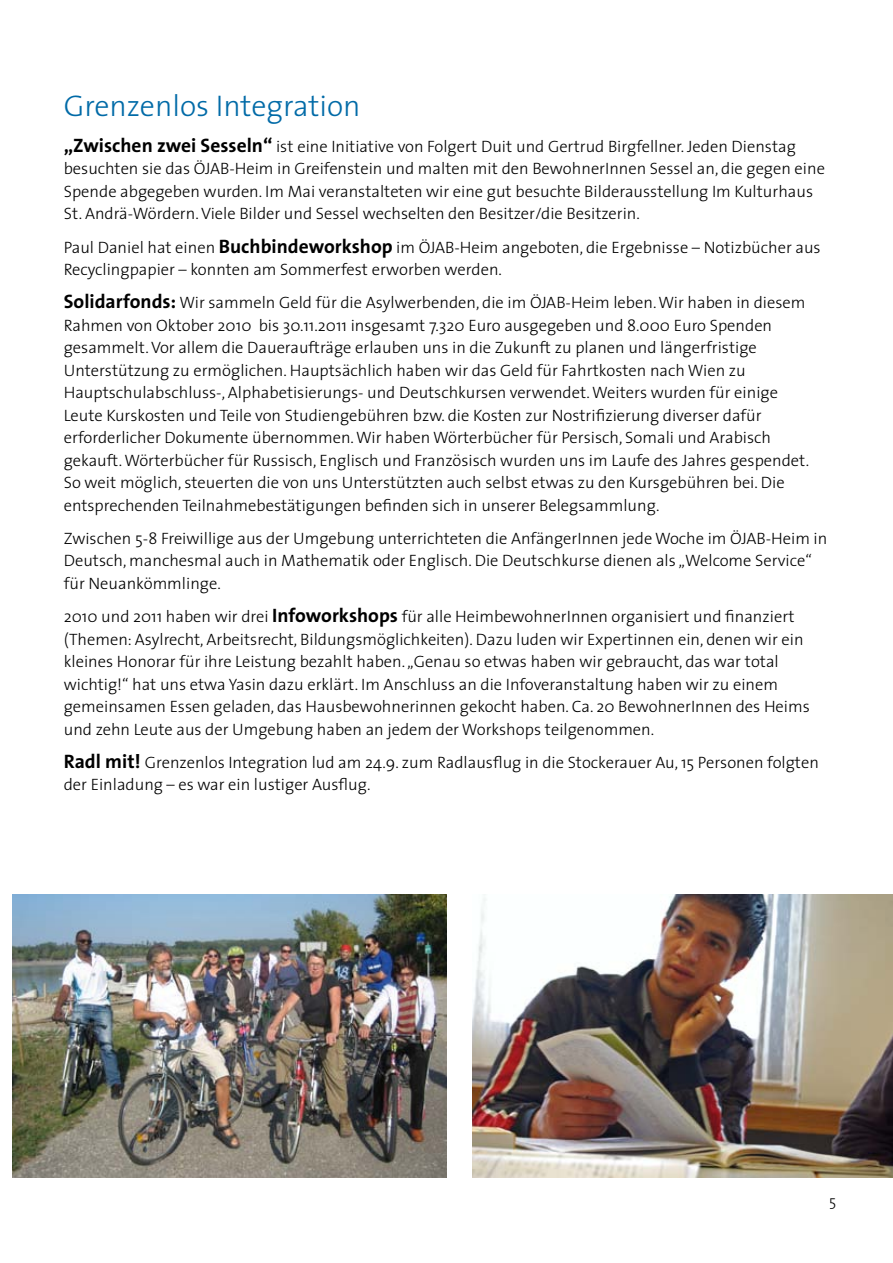
<style>
.page{position:relative;width:893px;height:1263px;background:#fff}
.page>*{position:absolute;margin:0;border:0;box-sizing:border-box;transform-origin:0 0}
.t1{font:300 30px "The Sans";color:#006aa7}
.t2{font:300 16.5px/22.5px "The Sans";color:#000}
.t3{font:300 15px "The Sans";color:#000}
.s1{font-weight:700;font-size:19.5px}
</style>
<div class="page">
<img style="left:13px;top:894px;width:433px;height:284px">
<img style="left:472px;top:894px;width:421px;height:284px">
<h1 class="t1" style="left:64px;top:81px;width:298px">Grenzenlos Integration</h1>
<p class="t2" style="left:64px;top:135px;width:763px"><span class="s1">„Zwischen zwei Sesseln“</span> ist eine Initiative von Folgert Duit und Gertrud Birgfellner. Jeden Dienstag besuchten sie das ÖJAB-Heim in Greifenstein und malten mit den BewohnerInnen Sessel an, die gegen eine Spende abgegeben wurden. Im Mai veranstalteten wir eine gut besuchte Bilderausstellung Im Kulturhaus St. Andrä-Wördern. Viele Bilder und Sessel wechselten den Besitzer/die Besitzerin.</p>
<p class="t2" style="left:64px;top:235px;width:758px">Paul Daniel hat einen <span class="s1">Buchbindeworkshop</span> im ÖJAB-Heim angeboten, die Ergebnisse – Notizbücher aus<br>Recyclingpapier – konnten am Sommerfest erworben werden.</p>
<p class="t2" style="left:64px;top:291px;width:747px"><span class="s1">Solidarfonds:</span> Wir sammeln Geld für die Asylwerbenden, die im ÖJAB-Heim leben. Wir haben in diesem Rahmen von Oktober 2010 bis 30.11.2011 insgesamt 7.320 Euro ausgegeben und 8.000 Euro Spenden gesammelt. Vor allem die Daueraufträge erlauben uns in die Zukunft zu planen und längerfristige Unterstützung zu ermöglichen. Hauptsächlich haben wir das Geld für Fahrtkosten nach Wien zu Hauptschulabschluss-, Alphabetisierungs- und Deutschkursen verwendet. Weiters wurden für einige Leute Kurskosten und Teile von Studiengebühren bzw. die Kosten zur Nostrifizierung diverser dafür erforderlicher Dokumente übernommen. Wir haben Wörterbücher für Persisch, Somali und Arabisch gekauft. Wörterbücher für Russisch, Englisch und Französisch wurden uns im Laufe des Jahres gespendet.<br>So weit möglich, steuerten die von uns Unterstützten auch selbst etwas zu den Kursgebühren bei. Die entsprechenden Teilnahmebestätigungen befinden sich in unserer Belegsammlung.</p>
<p class="t2" style="left:64px;top:527px;width:765px">Zwischen 5-8 Freiwillige aus der Umgebung unterrichteten die AnfängerInnen jede Woche im ÖJAB-Heim in<br>Deutsch, manchesmal auch in Mathematik oder Englisch. Die Deutschkurse dienen als „Welcome Service“ für Neuankömmlinge.</p>
<p class="t2" style="left:64px;top:605px;width:748px">2010 und 2011 haben wir drei <span class="s1">Infoworkshops</span> für alle HeimbewohnerInnen organisiert und finanziert (Themen: Asylrecht, Arbeitsrecht, Bildungsmöglichkeiten). Dazu luden wir Expertinnen ein, denen wir ein kleines Honorar für ihre Leistung bezahlt haben. „Genau so etwas haben wir gebraucht, das war total wichtig!“ hat uns etwa Yasin dazu erklärt. Im Anschluss an die Infoveranstaltung haben wir zu einem gemeinsamen Essen geladen, das Hausbewohnerinnen gekocht haben. Ca. 20 BewohnerInnen des Heims und zehn Leute aus der Umgebung haben an jedem der Workshops teilgenommen.</p>
<p class="t2" style="left:64px;top:750px;width:757px"><span class="s1">Radl mit!</span> Grenzenlos Integration lud am 24.9. zum Radlausflug in die Stockerauer Au, 15 Personen folgten der Einladung – es war ein lustiger Ausflug.</p>
<p class="t3" style="left:829px;top:1188px;width:9px">5</p>
</div>
